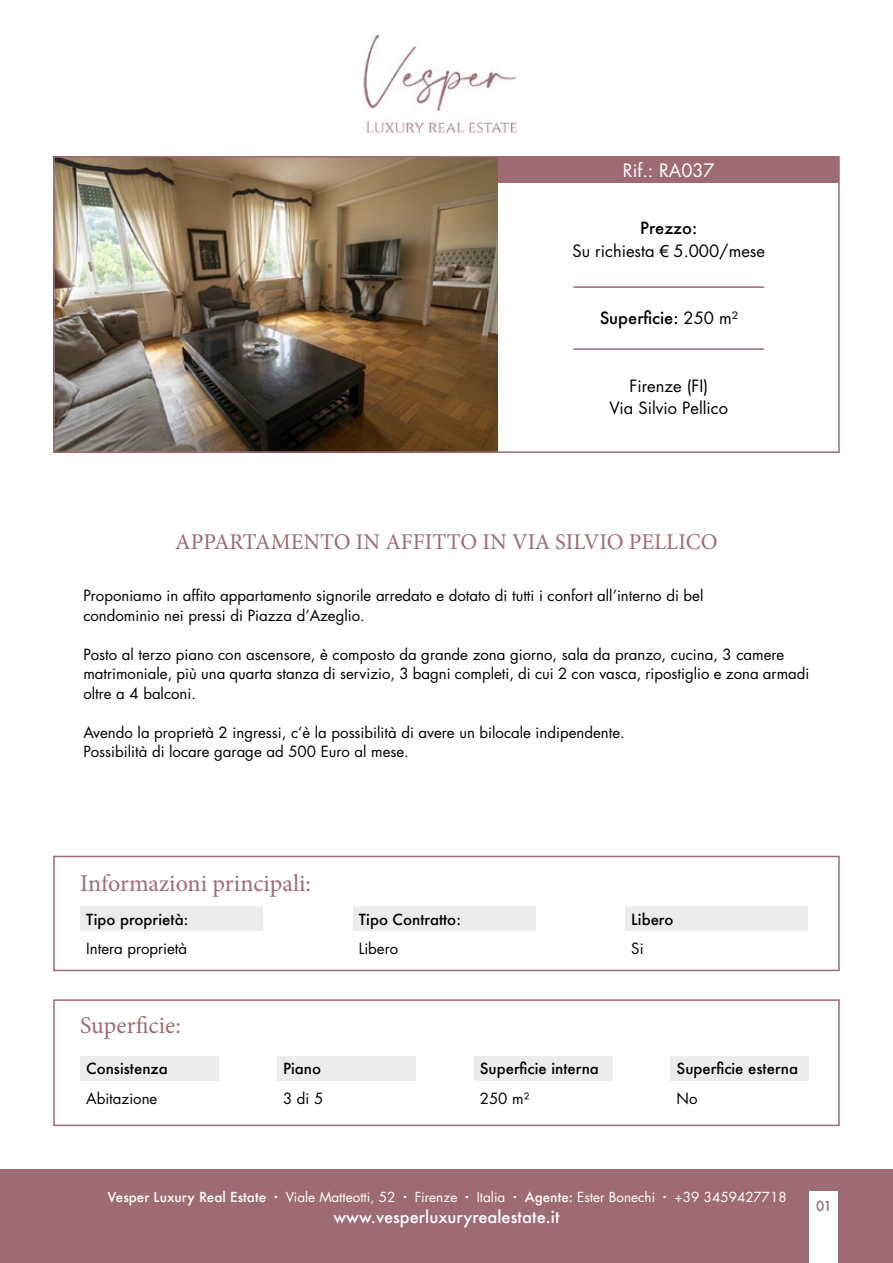
<style>
.page{position:relative;width:893px;height:1263px;background:#fff}
.page>*{position:absolute;margin:0;border:0;box-sizing:border-box;transform-origin:0 0}
.t1{font:24px "Minion Pro";color:#9e6b73}
.t2{font:22.5px "Minion Pro";color:#9e6b73}
.t3{font:18px "Futura";color:#fff}
.t4{font:16.5px/22.5px "Futura";color:#000;text-align:center}
.t5{font:500 16.5px "Futura";color:#fff}
.t6{font:500 16.5px "Futura";color:#000}
.t7{font:15px/19.5px "Futura";color:#000}
.t8{font:500 15px "Futura";color:#000}
.t9{font:13.5px "Futura";color:#fff}
.t10{font:500 13.5px "Futura";color:#9e6b73}
.s1{font-weight:500}
.s2{font-family:"Arial"}
.s3{font-weight:400}
.s4{font-family:"Typo Graphica"}
</style>
<div class="page">
<div style="left:0;top:1169px;width:893px;height:94px;background:#9e6b73"></div>
<div style="left:810px;top:1191px;width:28px;height:72px;background:#fff"></div>
<img style="left:56px;top:159px;width:441px;height:291px">
<div style="left:53px;top:156px;width:787px;height:297px;border:2px solid #9e6b73"></div>
<div style="left:53px;top:999px;width:787px;height:127px;border:2px solid #9e6b73"></div>
<div style="left:53px;top:856px;width:787px;height:115px;border:2px solid #9e6b73"></div>
<div style="left:80px;top:907px;width:183px;height:24px;background:#ececec"></div>
<div style="left:353px;top:907px;width:182px;height:24px;background:#ececec"></div>
<div style="left:625px;top:907px;width:183px;height:24px;background:#ececec"></div>
<div style="left:80px;top:1056px;width:139px;height:24px;background:#ececec"></div>
<div style="left:277px;top:1056px;width:138px;height:24px;background:#ececec"></div>
<div style="left:474px;top:1056px;width:138px;height:24px;background:#ececec"></div>
<div style="left:671px;top:1056px;width:138px;height:24px;background:#ececec"></div>
<img style="left:363px;top:34px;width:155px;height:100px">
<div style="left:499px;top:156px;width:340px;height:27px;background:#9e6b73"></div>
<hr style="left:573px;top:286px;width:191px;height:2px;background:#9e6b73">
<hr style="left:573px;top:348px;width:191px;height:2px;background:#9e6b73">
<p class="t3" style="left:623px;top:157px;width:93px">Rif.: RA037</p>
<p class="t4" style="left:572px;top:217px;width:194px"><span class="s1">Prezzo:<br></span>Su richiesta <span class="s2">€</span> 5.000/mese</p>
<p class="t6" style="left:600px;top:307px;width:140px">Superficie: <span class="s3">250 m²</span></p>
<p class="t4" style="left:610px;top:374px;width:120px">Firenze (FI)<br>Via Silvio Pellico</p>
<h2 class="t2" style="left:175px;top:527px;width:544px">APPARTAMENTO IN AFFITTO IN VIA SILVIO PELLICO</h2>
<p class="t7" style="left:83px;top:586px;width:622px">Proponiamo in affito appartamento signorile arredato e dotato di tutti i confort all’interno di bel condominio nei pressi di Piazza d’Azeglio.</p>
<p class="t7" style="left:83px;top:644px;width:728px">Posto al terzo piano con ascensore, è composto da grande zona giorno, sala da pranzo, cucina, 3 camere matrimoniale, più una quarta stanza di servizio, 3 bagni completi, di cui 2 con vasca, ripostiglio e zona armadi oltre a 4 balconi.</p>
<p class="t7" style="left:83px;top:722px;width:543px">Avendo la proprietà 2 ingressi, c’è la possibilità di avere un bilocale indipendente.<br>Possibilità di locare garage ad 500 Euro al mese.</p>
<h1 class="t1" style="left:80px;top:867px;width:232px">Informazioni principali:</h1>
<p class="t8" style="left:86px;top:909px;width:104px">Tipo proprietà:</p>
<p class="t7" style="left:86px;top:939px;width:102px">Intera proprietà</p>
<h1 class="t1" style="left:80px;top:1009px;width:102px">Superficie:</h1>
<p class="t8" style="left:86px;top:1058px;width:83px">Consistenza</p>
<p class="t7" style="left:86px;top:1088px;width:73px">Abitazione</p>
<p class="t8" style="left:283px;top:1058px;width:40px">Piano</p>
<p class="t7" style="left:283px;top:1088px;width:42px">3 di 5</p>
<p class="t8" style="left:359px;top:909px;width:104px">Tipo Contratto:</p>
<p class="t7" style="left:359px;top:939px;width:41px">Libero</p>
<p class="t8" style="left:631px;top:909px;width:44px">Libero</p>
<p class="t7" style="left:631px;top:939px;width:14px">Si</p>
<p class="t8" style="left:480px;top:1058px;width:121px">Superficie interna</p>
<p class="t7" style="left:480px;top:1088px;width:51px">250 m²</p>
<p class="t8" style="left:677px;top:1058px;width:123px">Superficie esterna</p>
<p class="t7" style="left:677px;top:1088px;width:22px">No</p>
<p class="t9" style="left:108px;top:1188px;width:681px"><span class="s1">Vesper Luxury Real Estate</span> <span class="s4">·</span> Viale Matteotti, 52 <span class="s4">·</span> Firenze <span class="s4">·</span> Italia <span class="s4">·</span> <span class="s1">Agente:</span> Ester Bonechi <span class="s4">·</span> +39 3459427718</p>
<p class="t5" style="left:333px;top:1205px;width:228px">www.vesperluxuryrealestate.it</p>
<p class="t10" style="left:816px;top:1197px;width:17px">01</p>
</div>
